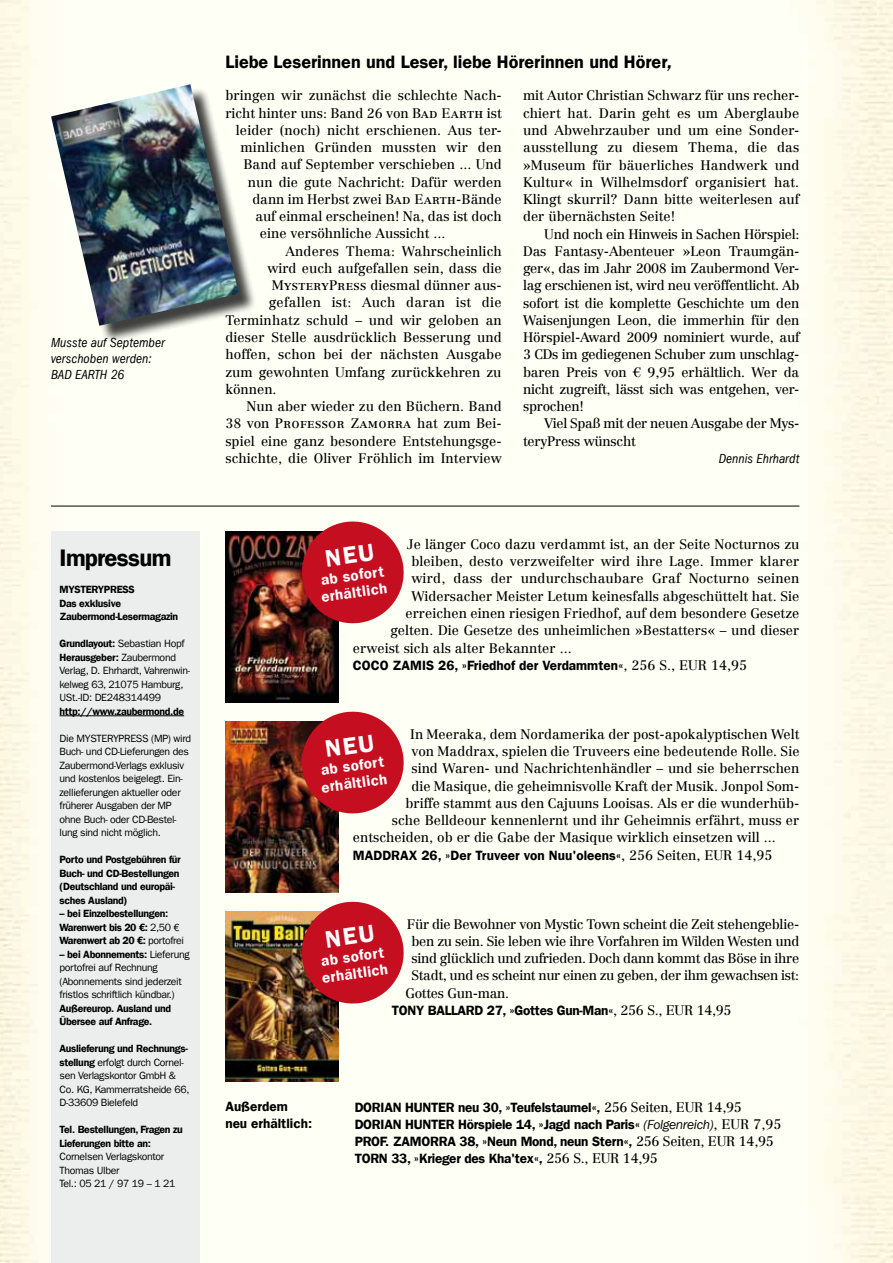
<style>
.page{position:relative;width:893px;height:1263px;background:#fff}
.page>*{position:absolute;margin:0;border:0;box-sizing:border-box;transform-origin:0 0}
.t1{font:600 24px "Franklin Gothic LT";letter-spacing:-.03em;color:#000}
.t2{font:600 18px "Franklin Gothic LT";color:#000}
.t3{font:600 15px/17.2px "Franklin Gothic LT";color:#fff}
.t4{font:13.5px/17.2px "Centennial LT";color:#000;text-align:justify}
.t5{font:600 13.5px/17.2px "Franklin Gothic LT";letter-spacing:-.02em;color:#000}
.t6{font:13.5px "Centennial LT";letter-spacing:-.02em;color:#000}
.t7{font:600 13.5px/17.2px "Franklin Gothic LT";color:#000}
.t8{font:13.5px/17.2px "Centennial LT";letter-spacing:-.025em;color:#000}
.t9{font:italic condensed 13.5px/16.2px "Franklin Gothic LT";letter-spacing:.005em;color:#000}
.t10{font:13.5px "Centennial Roman SC";letter-spacing:.025em;color:#000}
.t11{font:13.5px "Centennial LT";letter-spacing:.02em;color:#000}
.t12{font:10.5px/13.5px "Franklin Gothic LT";letter-spacing:-.03em;color:#000}
.t13{font:600 10.5px/13.5px "Franklin Gothic LT";letter-spacing:-.03em;color:#000}
.s1{font-weight:600}
.s2{font-weight:400}
.s3{font-style:italic}
.s4{font-family:"Centennial Roman SC"}
.s5{font-family:"Centennial LT"}
.s6{font-family:"Centennial LT";font-weight:400}
.s7{font-weight:400;font-style:italic}
</style>
<div class="page">
<img style="left:0;top:0;width:892px;height:1263px">
<div style="left:51px;top:532px;width:149px;height:731px;background:#eceded"></div>
<hr style="left:60px;top:715px;width:124px;height:1px;background:#000">
<hr style="left:51px;top:506px;width:748px;height:1px;background:#000">
<img style="left:225px;top:532px;width:114px;height:170px">
<img style="left:225px;top:722px;width:114px;height:171px">
<img style="left:225px;top:912px;width:114px;height:170px">
<div style="left:53px;top:86px;width:203px;height:257px;background:#000;opacity:.75"></div>
<img style="left:51px;top:84px;width:188px;height:242px">
<svg style="left:298px;top:518px;width:109px;height:109px"></svg>
<svg style="left:298px;top:708px;width:109px;height:109px"></svg>
<svg style="left:298px;top:898px;width:109px;height:109px"></svg>
<p class="t9" style="left:51px;top:334px;width:115px">Musste auf September verschoben werden:<br>BAD EARTH 26</p>
<h1 class="t1" style="left:60px;top:544px;width:113px">Impressum</h1>
<p class="t13" style="left:60px;top:583px;width:120px">MYSTERYPRESS<br>Das exklusive<br>Zaubermond-Lesermagazin</p>
<p class="t12" style="left:60px;top:637px;width:132px"><span class="s1">Grundlayout:</span> Sebastian Hopf<br><span class="s1">Herausgeber:</span> Zaubermond<br>Verlag, D. Ehrhardt, Vahrenwin&shy;kelweg 63, 21075 Hamburg,<br>USt.-ID: DE248314499</p>
<p class="t13" style="left:60px;top:704px;width:126px">http://www.zaubermond.de</p>
<p class="t12" style="left:60px;top:731px;width:133px">Die MYSTERYPRESS (MP) wird<br>Buch- und CD-Lieferungen des<br>Zaubermond-Verlags exklusiv und kostenlos beigelegt. Ein&shy;zellieferungen aktueller oder früherer Ausgaben der MP ohne Buch- oder CD-Bestel&shy;lung sind nicht möglich.</p>
<p class="t13" style="left:60px;top:853px;width:123px">Porto und Postgebühren für<br>Buch- und CD-Bestellungen (Deutschland und europäi&shy;sches Ausland)</p>
<p class="t13" style="left:60px;top:907px;width:126px">– bei Einzelbestellungen:<br>Warenwert bis 20 €: <span class="s2">2,50 €<br></span>Warenwert ab 20 €: <span class="s2">portofrei</span></p>
<p class="t12" style="left:60px;top:947px;width:132px"><span class="s1">– bei Abonnements:</span> Lieferung portofrei auf Rechnung (Abonnements sind jederzeit fristlos schriftlich kündbar.)</p>
<p class="t13" style="left:60px;top:1001px;width:113px">Außereurop. Ausland und<br>Übersee auf Anfrage.</p>
<p class="t12" style="left:60px;top:1042px;width:132px"><span class="s1">Auslieferung und Rechnungs&shy;stellung</span> erfolgt durch Cornel&shy;sen Verlagskontor GmbH &amp;<br>Co. KG, Kammerratsheide 66,<br>D-33609 Bielefeld</p>
<p class="t13" style="left:60px;top:1123px;width:125px">Tel. Bestellungen, Fragen zu<br>Lieferungen bitte an:</p>
<p class="t12" style="left:60px;top:1150px;width:118px">Cornelsen Verlagskontor<br>Thomas Ulber<br>Tel.: 05 21 / 97 19 – 1 21</p>
<h2 class="t2" style="left:225px;top:51px;width:448px">Liebe Leserinnen und Leser, liebe Hörerinnen und Hörer<span class="s3">,</span></h2>
<p class="t4" style="left:225px;top:87px;width:278px">bringen wir zunächst die schlechte Nach-</p>
<p class="t4" style="left:225px;top:104px;width:278px">richt hinter uns: Band 26 von <span class="s4">Bad Earth</span> ist</p>
<p class="t4" style="left:236px;top:122px;width:267px">leider (noch) nicht erschienen. Aus ter-</p>
<p class="t4" style="left:240px;top:139px;width:263px">minlichen Gründen mussten wir den</p>
<p class="t4" style="left:243px;top:156px;width:260px">Band auf September verschieben ... Und</p>
<p class="t4" style="left:248px;top:173px;width:255px">nun die gute Nachricht: Dafür werden</p>
<p class="t4" style="left:252px;top:191px;width:251px">dann im Herbst zwei <span class="s4">Bad Earth</span>-Bände</p>
<p class="t4" style="left:255px;top:208px;width:248px">auf einmal erscheinen! Na, das ist doch</p>
<p class="t4" style="left:260px;top:225px;width:187px">eine versöhnliche Aussicht ...</p>
<p class="t4" style="left:286px;top:242px;width:218px">Anderes Thema: Wahrscheinlich</p>
<p class="t4" style="left:267px;top:260px;width:236px">wird euch aufgefallen sein, dass die</p>
<p class="t4" style="left:272px;top:277px;width:231px"><span class="s4">MysteryPress</span> diesmal dünner aus-</p>
<p class="t11" style="left:269px;top:295px;width:234px">gefallen ist: Auch daran ist die</p>
<p class="t4" style="left:225px;top:311px;width:278px">Terminhatz schuld – und wir geloben an</p>
<p class="t4" style="left:225px;top:329px;width:278px">dieser Stelle ausdrücklich Besserung und</p>
<p class="t4" style="left:225px;top:346px;width:278px">hoffen, schon bei der nächsten Ausgabe</p>
<p class="t4" style="left:225px;top:363px;width:278px">zum gewohnten Umfang zurückkehren zu</p>
<p class="t4" style="left:225px;top:380px;width:53px">können.</p>
<p class="t4" style="left:247px;top:398px;width:257px">Nun aber wieder zu den Büchern. Band</p>
<p class="t10" style="left:225px;top:415px;width:278px"><span class="s5">38 von</span> Professor Zamorra <span class="s5">hat zum Bei-</span></p>
<p class="t4" style="left:225px;top:432px;width:278px">spiel eine ganz besondere Entstehungsge&shy;schichte, die Oliver Fröhlich im Interview</p>
<p class="t4" style="left:523px;top:87px;width:278px">mit Autor Christian Schwarz für uns recher&shy;chiert hat. Darin geht es um Aberglaube und Abwehrzauber und um eine Sonder&shy;ausstellung zu diesem Thema, die das »Museum für bäuerliches Handwerk und Kultur« in Wilhelmsdorf organisiert hat.<br>Klingt skurril? Dann bitte weiterlesen auf der übernächsten Seite!</p>
<p class="t4" style="left:523px;top:225px;width:278px;text-indent:21px">Und noch ein Hinweis in Sachen Hörspiel:<br>Das Fantasy-Abenteuer »Leon Traumgän&shy;ger«, das im Jahr 2008 im Zaubermond Ver&shy;lag erschienen ist, wird neu veröffentlicht. Ab sofort ist die komplette Geschichte um den Waisenjungen Leon, die immerhin für den Hörspiel-Award 2009 nominiert wurde, auf 3 CDs im gediegenen Schuber zum unschlag&shy;baren Preis von € 9,95 erhältlich. Wer da nicht zugreift, lässt sich was entgehen, ver&shy;sprochen!</p>
<p class="t8" style="left:523px;top:415px;width:278px;text-indent:21px">Viel Spaß mit der neuen Ausgabe der Mys&shy;teryPress wünscht</p>
<p class="t9" style="left:719px;top:450px;width:82px">Dennis Ehrhardt</p>
<p class="t4" style="left:407px;top:536px;width:394px">Je länger Coco dazu verdammt ist, an der Seite Nocturnos zu</p>
<p class="t4" style="left:411px;top:553px;width:390px">bleiben, desto verzweifelter wird ihre Lage. Immer klarer</p>
<p class="t4" style="left:411px;top:570px;width:390px">wird, dass der undurchschaubare Graf Nocturno seinen</p>
<p class="t4" style="left:411px;top:587px;width:389px">Widersacher Meister Letum keinesfalls abgeschüttelt hat. Sie</p>
<p class="t4" style="left:405px;top:605px;width:395px">erreichen einen riesigen Friedhof, auf dem besondere Gesetze</p>
<p class="t4" style="left:390px;top:622px;width:410px">gelten. Die Gesetze des unheimlichen »Bestatters« – und dieser</p>
<p class="t4" style="left:353px;top:639px;width:220px">erweist sich als alter Bekannter ...</p>
<p class="t7" style="left:353px;top:656px;width:396px">COCO ZAMIS 26, »Friedhof der Verdammten«<span class="s6">, 256 S., EUR 14,95</span></p>
<p class="t3" style="left:318px;top:571px;width:68px;rotate:-8deg">ab sofort erhältlich</p>
<p class="t4" style="left:410px;top:725px;width:391px">In Meeraka, dem Nordamerika der post-apokalyptischen Welt</p>
<p class="t4" style="left:411px;top:743px;width:390px">von Maddrax, spielen die Truveers eine bedeutende Rolle. Sie</p>
<p class="t4" style="left:411px;top:760px;width:389px">sind Waren- und Nachrichtenhändler – und sie beherrschen</p>
<p class="t4" style="left:411px;top:777px;width:389px">die Masique, die geheimnisvolle Kraft der Musik. Jonpol Som-</p>
<p class="t4" style="left:405px;top:794px;width:395px">briffe stammt aus den Cajuuns Looisas. Als er die wunderhüb-</p>
<p class="t4" style="left:392px;top:812px;width:409px">sche Belldeour kennenlernt und ihr Geheimnis erfährt, muss er</p>
<p class="t4" style="left:353px;top:829px;width:424px">entscheiden, ob er die Gabe der Masique wirklich einsetzen will ...</p>
<p class="t7" style="left:353px;top:846px;width:421px">MADDRAX 26, »Der Truveer von Nuu'oleens«<span class="s6">, 256 Seiten, EUR 14,95</span></p>
<p class="t3" style="left:318px;top:762px;width:68px;rotate:-8deg">ab sofort erhältlich</p>
<p class="t6" style="left:407px;top:916px;width:394px">Für die Bewohner von Mystic Town scheint die Zeit stehengeblie-</p>
<p class="t6" style="left:411px;top:933px;width:390px">ben zu sein. Sie leben wie ihre Vorfahren im Wilden Westen und</p>
<p class="t6" style="left:411px;top:950px;width:389px">sind glücklich und zufrieden. Doch dann kommt das Böse in ihre</p>
<p class="t8" style="left:411px;top:967px;width:389px">Stadt, und es scheint nur einen zu geben, der ihm gewachsen ist:</p>
<p class="t6" style="left:405px;top:985px;width:105px">Gottes Gun-man.</p>
<p class="t5" style="left:392px;top:1001px;width:341px">TONY BALLARD 27, »Gottes Gun-Man«<span class="s6">, 256 S., EUR 14,95</span></p>
<p class="t3" style="left:319px;top:952px;width:68px;rotate:-8deg">ab sofort erhältlich</p>
<p class="t7" style="left:225px;top:1097px;width:88px">Außerdem neu erhältlich:</p>
<p class="t5" style="left:355px;top:1098px;width:428px">DORIAN HUNTER neu 30, »Teufelstaumel«, <span class="s6">256 Seiten, EUR 14,95<br></span>DORIAN HUNTER Hörspiele 14, »Jagd nach Paris« <span class="s7">(Folgenreich)</span><span class="s6">, EUR 7,95<br></span>PROF. ZAMORRA 38, »Neun Mond, neun Stern«, <span class="s6">256 Seiten, EUR 14,95<br></span>TORN 33, »Krieger des Kha'tex«, <span class="s6">256 S., EUR 14,95</span></p>
</div>
